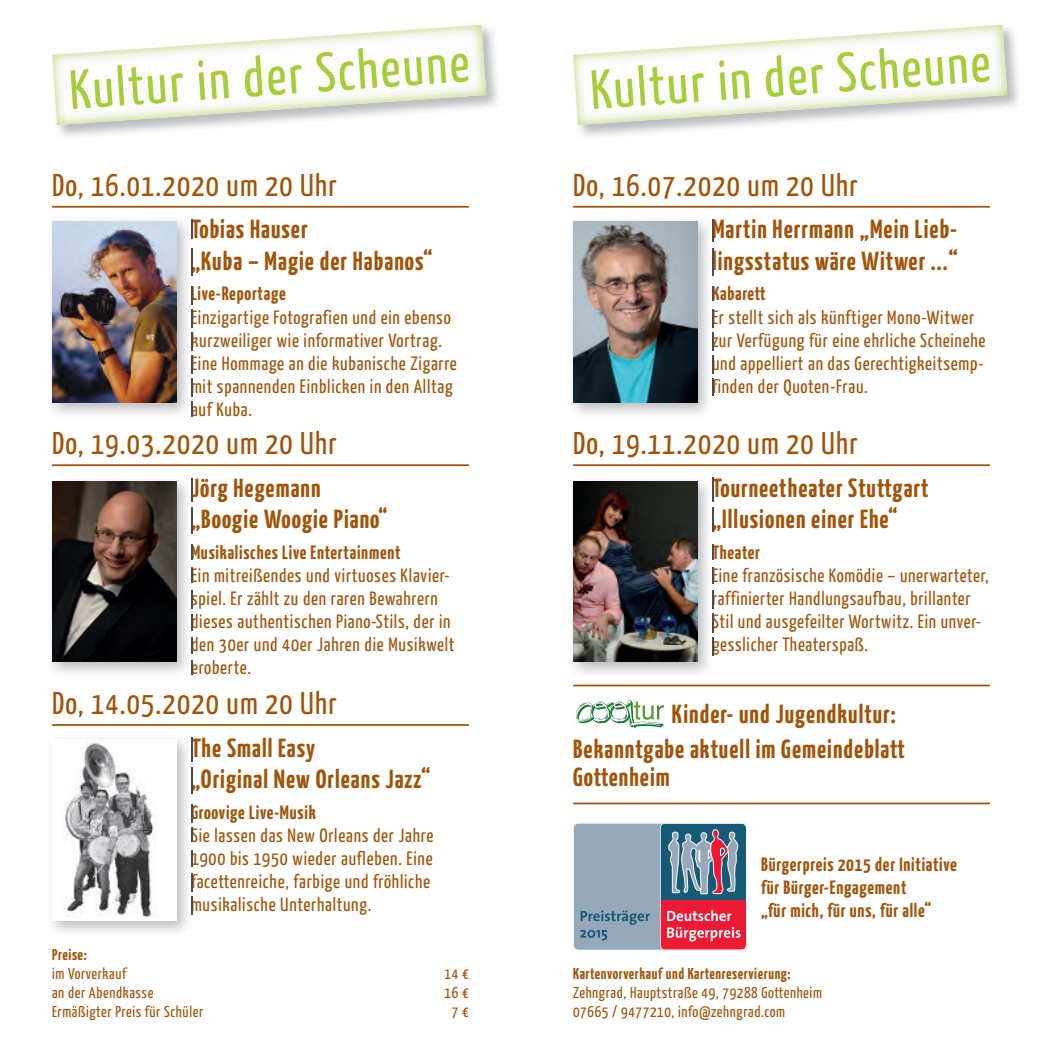
<style>
.page{position:relative;width:1042px;height:1042px;background:#fff}
.page>*{position:absolute;margin:0;border:0;box-sizing:border-box;transform-origin:0 0}
.t1{font:55.12px "Yanone Kaffeesatz";color:#a6ce39}
.t2{font:31.5px "Yanone Kaffeesatz";letter-spacing:.04em;color:#a15409}
.t3{font:700 26.25px/31.5px "Yanone Kaffeesatz";letter-spacing:.04em;color:#a15409}
.t4{font:19.25px/23.1px "Yanone Kaffeesatz";letter-spacing:.04em;color:#a15409}
.t5{font:700 19.25px/23.1px "Yanone Kaffeesatz";letter-spacing:.04em;color:#a15409}
.t6{font:15.75px/18.9px "Yanone Kaffeesatz";letter-spacing:.04em;color:#a15409}
.t7{font:700 15.75px "Yanone Kaffeesatz";letter-spacing:.04em;color:#a15409}
</style>
<div class="page">
<hr style="left:52px;top:206px;width:417px;height:2px;background:#a15409">
<hr style="left:52px;top:464px;width:417px;height:2px;background:#a15409">
<hr style="left:52px;top:724px;width:417px;height:2px;background:#a15409">
<img style="left:58px;top:24px;width:439px;height:113px">
<img style="left:52px;top:25px;width:434px;height:100px">
<img style="left:51px;top:220px;width:141px;height:197px">
<svg style="left:191px;top:219px;width:1px;height:20px"></svg>
<svg style="left:192px;top:249px;width:1px;height:26px"></svg>
<svg style="left:192px;top:286px;width:1px;height:64px"></svg>
<svg style="left:192px;top:356px;width:1px;height:17px"></svg>
<svg style="left:192px;top:379px;width:1px;height:37px"></svg>
<img style="left:52px;top:222px;width:124px;height:180px">
<img style="left:51px;top:478px;width:141px;height:197px">
<svg style="left:192px;top:478px;width:1px;height:55px"></svg>
<svg style="left:192px;top:545px;width:1px;height:14px"></svg>
<svg style="left:192px;top:568px;width:1px;height:14px"></svg>
<svg style="left:192px;top:591px;width:1px;height:39px"></svg>
<svg style="left:192px;top:637px;width:1px;height:16px"></svg>
<svg style="left:192px;top:660px;width:1px;height:14px"></svg>
<img style="left:52px;top:481px;width:124px;height:181px">
<img style="left:51px;top:738px;width:141px;height:195px">
<svg style="left:191px;top:737px;width:1px;height:24px"></svg>
<svg style="left:192px;top:767px;width:1px;height:26px"></svg>
<svg style="left:191px;top:804px;width:1px;height:38px"></svg>
<svg style="left:192px;top:850px;width:1px;height:17px"></svg>
<svg style="left:191px;top:874px;width:2px;height:41px"></svg>
<img style="left:52px;top:740px;width:124px;height:180px">
<hr style="left:573px;top:206px;width:417px;height:2px;background:#a15409">
<hr style="left:573px;top:464px;width:417px;height:2px;background:#a15409">
<img style="left:579px;top:24px;width:439px;height:113px">
<img style="left:573px;top:25px;width:434px;height:100px">
<img style="left:572px;top:219px;width:141px;height:196px">
<svg style="left:713px;top:219px;width:1px;height:22px"></svg>
<svg style="left:713px;top:249px;width:1px;height:26px"></svg>
<svg style="left:712px;top:286px;width:1px;height:15px"></svg>
<svg style="left:712px;top:309px;width:2px;height:41px"></svg>
<svg style="left:713px;top:356px;width:1px;height:17px"></svg>
<svg style="left:712px;top:379px;width:1px;height:16px"></svg>
<img style="left:573px;top:222px;width:124px;height:180px">
<img style="left:572px;top:480px;width:141px;height:194px">
<svg style="left:712px;top:477px;width:2px;height:54px"></svg>
<svg style="left:712px;top:545px;width:1px;height:14px"></svg>
<svg style="left:713px;top:568px;width:1px;height:16px"></svg>
<svg style="left:712px;top:591px;width:2px;height:64px"></svg>
<img style="left:573px;top:481px;width:124px;height:181px">
<img style="left:576px;top:700px;width:60px;height:28px">
<img style="left:578px;top:720px;width:58px;height:4px">
<svg style="left:578px;top:719px;width:11px;height:2px"></svg>
<img style="left:596px;top:708px;width:35px;height:10px">
<svg style="left:579px;top:703px;width:8px;height:5px"></svg>
<img style="left:596px;top:702px;width:27px;height:4px">
<svg style="left:636px;top:716px;width:25px;height:9px"></svg>
<img style="left:642px;top:705px;width:11px;height:15px">
<img style="left:634px;top:701px;width:6px;height:18px">
<img style="left:657px;top:705px;width:7px;height:14px">
<svg style="left:573px;top:823px;width:173px;height:127px;background:#958599"></svg>
<hr style="left:573px;top:684px;width:417px;height:2px;background:#a15409">
<hr style="left:573px;top:802px;width:417px;height:2px;background:#a15409">
<h1 class="t1" style="left:67px;top:56px;width:402px;rotate:-4deg">Kultur in der Scheune</h1>
<h2 class="t2" style="left:52px;top:166px;width:286px">Do, 16.01.2020 um 20 Uhr</h2>
<h3 class="t3" style="left:191px;top:213px;width:243px">Tobias Hauser<br>„Kuba – Magie der Habanos“</h3>
<p class="t5" style="left:191px;top:282px;width:96px">Live-Reportage</p>
<p class="t4" style="left:191px;top:305px;width:267px">Einzigartige Fotografien und ein ebenso kurzweiliger wie informativer Vortrag.<br>Eine Hommage an die kubanische Zigarre mit spannenden Einblicken in den Alltag auf Kuba.</p>
<h2 class="t2" style="left:52px;top:424px;width:286px">Do, 19.03.2020 um 20 Uhr</h2>
<h3 class="t3" style="left:191px;top:471px;width:198px">Jörg Hegemann „Boogie Woogie Piano“</h3>
<p class="t5" style="left:191px;top:540px;width:211px">Musikalisches Live Entertainment</p>
<p class="t4" style="left:191px;top:563px;width:265px">Ein mitreißendes und virtuoses Klavier&shy;spiel. Er zählt zu den raren Bewahrern dieses authentischen Piano-Stils, der in den 30er und 40er Jahren die Musikwelt eroberte.</p>
<h2 class="t2" style="left:52px;top:684px;width:286px">Do, 14.05.2020 um 20 Uhr</h2>
<h3 class="t3" style="left:191px;top:731px;width:241px">The Small Easy<br>„Original New Orleans Jazz“</h3>
<p class="t5" style="left:191px;top:800px;width:126px">Groovige Live-Musik</p>
<p class="t4" style="left:191px;top:823px;width:244px">Sie lassen das New Orleans der Jahre 1900 bis 1950 wieder aufleben. Eine facettenreiche, farbige und fröhliche musikalische Unterhaltung.</p>
<p class="t7" style="left:52px;top:945px;width:36px">Preise:</p>
<p class="t6" style="left:52px;top:964px;width:76px">im Vorverkauf</p>
<p class="t6" style="left:445px;top:964px;width:26px">14 €</p>
<p class="t6" style="left:52px;top:983px;width:103px">an der Abendkasse</p>
<p class="t6" style="left:445px;top:983px;width:26px">16 €</p>
<p class="t6" style="left:52px;top:1002px;width:153px">Ermäßigter Preis für Schüler</p>
<p class="t6" style="left:452px;top:1002px;width:18px">7 €</p>
<h1 class="t1" style="left:588px;top:56px;width:402px;rotate:-4deg">Kultur in der Scheune</h1>
<h2 class="t2" style="left:573px;top:166px;width:286px">Do, 16.07.2020 um 20 Uhr</h2>
<h3 class="t3" style="left:712px;top:213px;width:247px">Martin Herrmann „Mein Lieb&shy;lingsstatus wäre Witwer ...“</h3>
<p class="t5" style="left:712px;top:282px;width:55px">Kabarett</p>
<p class="t4" style="left:712px;top:305px;width:275px">Er stellt sich als künftiger Mono-Witwer zur Verfügung für eine ehrliche Scheinehe und appelliert an das Gerechtigkeitsemp&shy;finden der Quoten-Frau.</p>
<h2 class="t2" style="left:573px;top:424px;width:286px">Do, 19.11.2020 um 20 Uhr</h2>
<h3 class="t3" style="left:712px;top:471px;width:218px">Tourneetheater Stuttgart „Illusionen einer Ehe“</h3>
<p class="t5" style="left:712px;top:540px;width:49px">Theater</p>
<p class="t4" style="left:712px;top:563px;width:278px">Eine französische Komödie – unerwarteter, raffinierter Handlungsaufbau, brillanter Stil und ausgefeilter Wortwitz. Ein unver&shy;gesslicher Theaterspaß.</p>
<h3 class="t3" style="left:573px;top:695px;width:333px;line-height:35px;text-indent:99px">Kinder- und Jugendkultur:<br>Bekanntgabe aktuell im Gemeindeblatt</h3>
<h3 class="t3" style="left:573px;top:760px;width:98px">Gottenheim</h3>
<p class="t5" style="left:761px;top:852px;width:197px">Bürgerpreis 2015 der Initiative für Bürger-Engagement<br>„für mich, für uns, für alle“</p>
<p class="t7" style="left:573px;top:964px;width:219px">Kartenvorverkauf und Kartenreservierung:</p>
<p class="t6" style="left:573px;top:983px;width:250px">Zehngrad, Hauptstraße 49, 79288 Gottenheim<br>07665 / 9477210, info@zehngrad.com</p>
</div>
